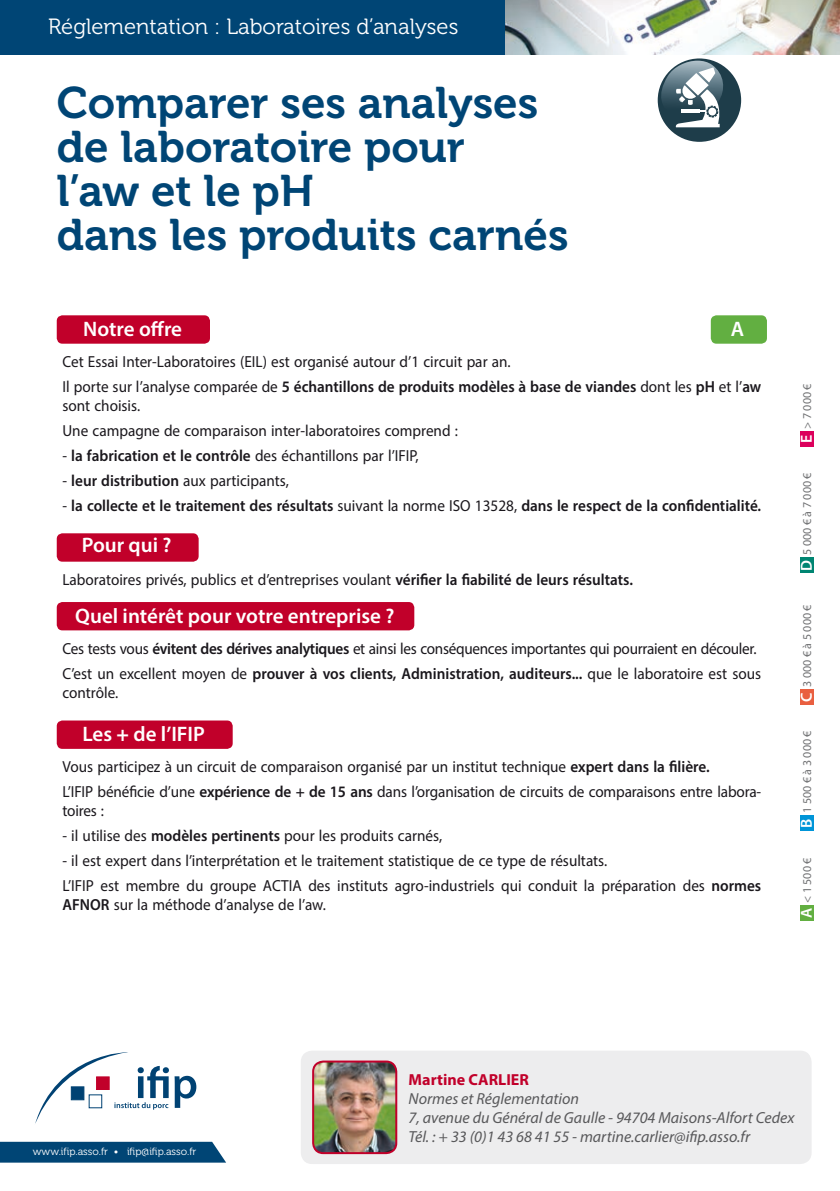
<style>
.page{position:relative;width:840px;height:1191px;background:#fff}
.page>*{position:absolute;margin:0;border:0;box-sizing:border-box;transform-origin:0 0}
.t1{font:44px/44px "Museo 700";color:#004575}
.t2{font:22px "Museo 300";color:#fff}
.t3{font:600 21px "Myriad Pro";color:#fff}
.t4{font:16px/24.8px "Myriad Pro";color:#1a171c;scale:.95 1}
.t5{font:16px/24.8px "Myriad Pro";letter-spacing:-.02em;color:#1a171c;scale:.95 1}
.t6{font:italic 16px/19.2px "Myriad Pro";color:#58585a}
.t7{font:600 16px "Myriad Pro";color:#1a171c;scale:.95 1}
.t8{font:700 16px "Myriad Pro";color:#c1002a}
.t9{font:12px "Myriad Pro";color:#707173}
.t10{font:10.4px "Museo 300";color:#fff}
.s1{font-weight:600}
.s2{font-weight:400}
.s3{font-weight:700}
.s4{font-weight:600;font-size:16px;color:#fff}
</style>
<div class="page">
<div style="left:0;top:0;width:839px;height:55px;background:#004575"></div>
<svg style="left:0;top:1141px;width:226px;height:21px;background:#11517e"></svg>
<svg style="left:35px;top:1052px;width:161px;height:72px"></svg>
<div style="left:799px;top:905px;width:13px;height:15px;background:#62af41"></div>
<div style="left:799px;top:815px;width:13px;height:15px;background:#0095d8"></div>
<div style="left:799px;top:689px;width:13px;height:15px;background:#e95f40"></div>
<div style="left:799px;top:557px;width:13px;height:15px;background:#008572"></div>
<div style="left:799px;top:431px;width:13px;height:15px;background:#dc005c"></div>
<img style="left:505px;top:0;width:334px;height:55px">
<div style="left:57px;top:315px;width:153px;height:29px;background:#c1002a;border-radius:6px"></div>
<div style="left:710px;top:315px;width:56px;height:29px;background:#62af41;border-radius:6px"></div>
<div style="left:57px;top:533px;width:141px;height:28px;background:#c1002a;border-radius:6px"></div>
<div style="left:57px;top:602px;width:357px;height:28px;background:#c1002a;border-radius:6px"></div>
<div style="left:57px;top:720px;width:175px;height:29px;background:#c1002a;border-radius:6px"></div>
<div style="left:657px;top:58px;width:83px;height:84px;background:#1e3d4a;border-radius:50%"></div>
<svg style="left:657px;top:61px;width:69px;height:66px"></svg>
<div style="left:300px;top:1050px;width:511px;height:114px;background:#ededee;border-radius:11px"></div>
<img style="left:314px;top:1062px;width:82px;height:91px">
<div style="left:312px;top:1060px;width:85px;height:94px;border:2px solid #c1002a;border-radius:10px"></div>
<h2 class="t2" style="left:48px;top:14px;width:411px">Réglementation : Laboratoires d’analyses</h2>
<h1 class="t1" style="left:57px;top:81px;width:513px">Comparer ses analyses de laboratoire pour<br>l’aw et le pH<br>dans les produits carnés</h1>
<h3 class="t3" style="left:83px;top:315px;width:100px">Notre offre</h3>
<h3 class="t3" style="left:730px;top:315px;width:15px">A</h3>
<p class="t4" style="left:62px;top:349px;width:736px">Cet Essai Inter-Laboratoires (EIL) est organisé autour d’1 circuit par an.<br>Il porte sur l’analyse comparée de <span class="s1">5 échantillons de produits modèles à base de viandes</span> dont les <span class="s1">pH</span> et l’<span class="s1">aw</span></p>
<p class="t4" style="left:62px;top:393px;width:417px">sont choisis.<br>Une campagne de comparaison inter-laboratoires comprend :</p>
<p class="t4" style="left:62px;top:443px;width:376px">- <span class="s1">la fabrication et le contrôle</span> des échantillons par l’IFIP,</p>
<p class="t4" style="left:62px;top:468px;width:240px">- <span class="s1">leur distribution</span> aux participants,</p>
<p class="t7" style="left:62px;top:495px;width:736px"><span class="s2">-</span> la collecte et le traitement des résultats <span class="s2">suivant la norme ISO 13528,</span> dans le respect de la confidentialité.</p>
<h3 class="t3" style="left:82px;top:531px;width:91px">Pour qui ?</h3>
<p class="t4" style="left:62px;top:567px;width:601px">Laboratoires privés, publics et d’entreprises voulant <span class="s1">vérifier la fiabilité de leurs résultats.</span></p>
<h3 class="t3" style="left:75px;top:602px;width:320px">Quel intérêt pour votre entreprise ?</h3>
<p class="t5" style="left:62px;top:635px;width:736px">Ces tests vous <span class="s1">évitent des dérives analytiques</span> et ainsi les conséquences importantes qui pourraient en découler.<br>C’est un excellent moyen de <span class="s1">prouver à vos clients, Administration, auditeurs...</span> que le laboratoire est sous</p>
<p class="t4" style="left:62px;top:680px;width:60px">contrôle.</p>
<h3 class="t3" style="left:82px;top:720px;width:124px">Les <span class="s3">+</span> de l’IFIP</h3>
<p class="t4" style="left:62px;top:754px;width:736px">Vous participez à un circuit de comparaison organisé par un institut technique <span class="s1">expert dans la filière.<br></span>L’IFIP bénéficie d’une <span class="s1">expérience de + de 15 ans</span> dans l’organisation de circuits de comparaisons entre labora-</p>
<p class="t4" style="left:62px;top:798px;width:45px">toires :</p>
<p class="t4" style="left:62px;top:823px;width:401px">- il utilise des <span class="s1">modèles pertinents</span> pour les produits carnés,</p>
<p class="t4" style="left:62px;top:848px;width:736px">- il est expert dans l’interprétation et le traitement statistique de ce type de résultats.<br>L’IFIP est membre du groupe ACTIA des instituts agro-industriels qui conduit la préparation des <span class="s1">normes</span></p>
<p class="t4" style="left:62px;top:892px;width:279px"><span class="s1">AFNOR</span> sur la méthode d’analyse de l’aw.</p>
<p class="t9" style="left:799px;top:443px;width:61px;rotate:-90deg"><span class="s4">E</span> &gt; 7 000 €</p>
<p class="t9" style="left:799px;top:570px;width:100px;rotate:-90deg"><span class="s4">D</span> 5 000 € à 7 000 €</p>
<p class="t9" style="left:799px;top:702px;width:99px;rotate:-90deg"><span class="s4">C</span> 3 000 € à 5 000 €</p>
<p class="t9" style="left:799px;top:827px;width:99px;rotate:-90deg"><span class="s4">B</span> 1 500 € à 3 000 €</p>
<p class="t9" style="left:799px;top:918px;width:62px;rotate:-90deg"><span class="s4">A</span> &lt; 1 500 €</p>
<p class="t10" style="left:33px;top:1146px;width:165px">www.ifip.asso.fr • ifip@ifip.asso.fr</p>
<p class="t8" style="left:408px;top:1068px;width:122px">Martine CARLIER</p>
<p class="t6" style="left:408px;top:1088px;width:387px">Normes et Réglementation<br>7, avenue du Général de Gaulle - 94704 Maisons-Alfort Cedex<br>Tél. : + 33 (0)1 43 68 41 55 - martine.carlier@ifip.asso.fr</p>
</div>
